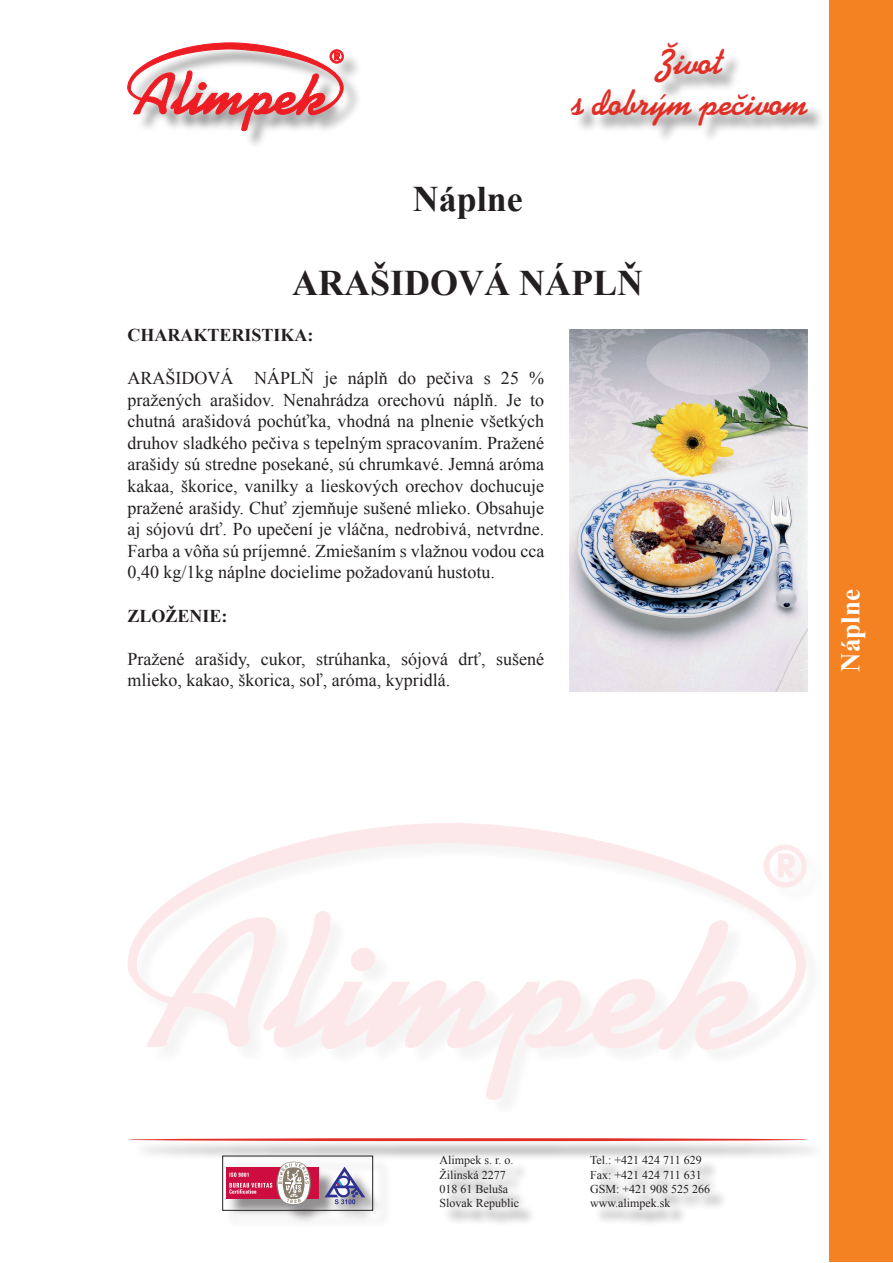
<style>
.page{position:relative;width:893px;height:1263px;background:#fff}
.page>*{position:absolute;margin:0;border:0;box-sizing:border-box;transform-origin:0 0}
.t1{font:700 36px "Times New Roman";color:#231f20}
.t2{font:700 36px/40.5px "Koala";color:#e02f27;text-align:center}
.t3{font:700 27px "Times New Roman";color:#fff}
.t4{font:18px/21.6px "Times New Roman";color:#231f20;text-align:justify}
.t5{font:700 18px "Times New Roman";color:#231f20}
.t6{font:12px/14.4px "Times New Roman";color:#231f20}
</style>
<div class="page">
<svg style="left:128px;top:824px;width:679px;height:276px"></svg>
<svg style="left:764px;top:845px;width:42px;height:42px"></svg>
<div style="left:132px;top:1140px;width:692px;height:21px;background:#231f20;opacity:.75"></div>
<hr style="left:128px;top:1138px;width:680px;height:3px;background:#e02f27;border-radius:50%">
<div style="left:129px;top:44px;width:235px;height:107px;background:#231f20;opacity:.5"></div>
<svg style="left:128px;top:43px;width:216px;height:88px"></svg>
<div style="left:830px;top:0;width:63px;height:1261px;background:#f48223"></div>
<img style="left:569px;top:329px;width:239px;height:362px">
<div style="left:573px;top:45px;width:254px;height:99px;background:#231f20;opacity:.5"></div>
<div style="left:224px;top:1157px;width:168px;height:74px;background:#231f20;opacity:.5"></div>
<div style="left:226px;top:1167px;width:93px;height:32px;background:#cd0d40"></div>
<svg style="left:229px;top:1162px;width:82px;height:43px"></svg>
<svg style="left:324px;top:1166px;width:41px;height:38px"></svg>
<div style="left:442px;top:1158px;width:95px;height:71px;background:#231f20;opacity:.75"></div>
<div style="left:592px;top:1158px;width:136px;height:71px;background:#231f20;opacity:.75"></div>
<h1 class="t1" style="left:413px;top:173px;width:112px">Náplne</h1>
<h1 class="t2" style="left:572px;top:43px;width:237px">Život<br>s dobrým pečivom</h1>
<h1 class="t1" style="left:292px;top:257px;width:352px">ARAŠIDOVÁ NÁPLŇ</h1>
<p class="t5" style="left:128px;top:322px;width:188px">CHARAKTERISTIKA:</p>
<p class="t4" style="left:128px;top:366px;width:418px">ARAŠIDOVÁ NÁPLŇ je náplň do pečiva s 25 % pražených arašidov. Nenahrádza orechovú náplň. Je to chutná arašidová pochúťka, vhodná na plnenie všetkých druhov sladkého pečiva s tepelným spracovaním. Pražené arašidy sú stredne posekané, sú chrumkavé. Jemná aróma kakaa, škorice, vanilky a lieskových orechov dochucuje pražené arašidy. Chuť zjemňuje sušené mlieko. Obsahuje aj sójovú drť. Po upečení je vláčna, nedrobivá, netvrdne.<br>Farba a vôňa sú príjemné. Zmiešaním s vlažnou vodou cca 0,40 kg/1kg náplne docielime požadovanú hustotu.</p>
<p class="t5" style="left:128px;top:602px;width:102px">ZLOŽENIE:</p>
<p class="t4" style="left:128px;top:647px;width:418px">Pražené arašidy, cukor, strúhanka, sójová drť, sušené mlieko, kakao, škorica, soľ, aróma, kypridlá.</p>
<h2 class="t3" style="left:831px;top:672px;width:84px;rotate:-90deg">Náplne</h2>
<p class="t6" style="left:440px;top:1152px;width:81px">Alimpek s. r. o.<br>Žilinská 2277<br>018 61 Beluša<br>Slovak Republic</p>
<p class="t6" style="left:590px;top:1152px;width:122px">Tel.: +421 424 711 629<br>Fax: +421 424 711 631<br>GSM: +421 908 525 266 www.alimpek.sk</p>
</div>
